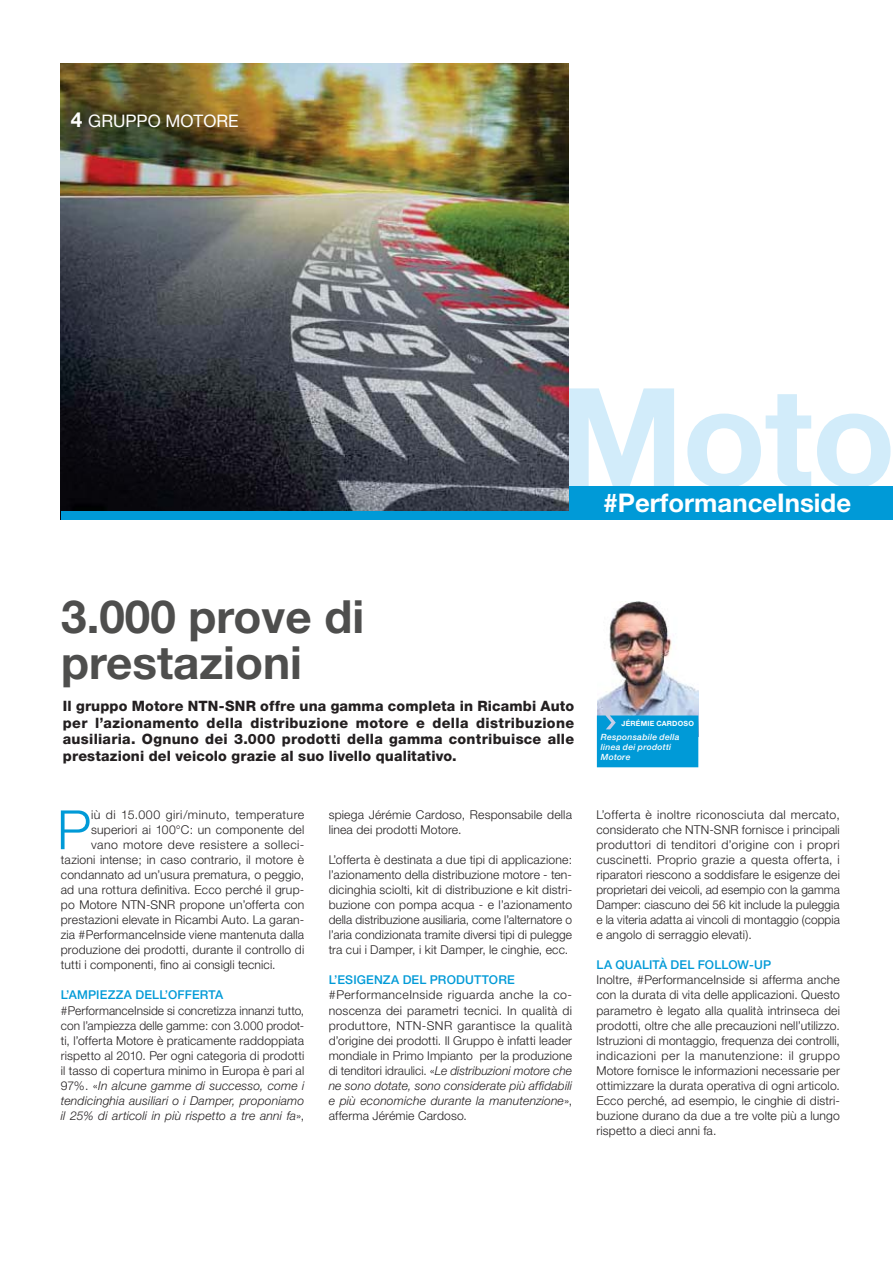
<style>
.page{position:relative;width:893px;height:1263px;background:#fff}
.page>*{position:absolute;margin:0;border:0;box-sizing:border-box;transform-origin:0 0}
.t1{font:700 137.4px "Helvetica Neue";color:#d2ecfa}
.t2{font:300 54.3px "Helvetica Neue";color:#009ad7}
.t3{font:700 45.75px/45.8px "Helvetica Neue";color:#4e4e4d}
.t4{font:700 25.8px "Helvetica Neue";color:#fff}
.t5{font:17.1px "Helvetica Neue";color:#fff}
.t6{font:800 14.25px/16.5px "Helvetica Neue";letter-spacing:.01em;color:#231f20;text-align:justify}
.t7{font:300 12.15px/15px "Helvetica Neue";letter-spacing:.01em;color:#231f20;text-align:justify}
.t8{font:500 12.15px "Helvetica Neue";letter-spacing:.015em;color:#009ad7}
.t9{font:300 12.15px "Helvetica Neue";letter-spacing:.04em;color:#231f20}
.t10{font:300 12.15px "Helvetica Neue";letter-spacing:.03em;color:#231f20}
.t11{font:italic 500 8.55px/10.1px "Helvetica Neue";letter-spacing:.025em;color:#fff}
.t12{font:700 7.2px "Helvetica Neue";letter-spacing:.03em;color:#fff}
.s1{font-weight:700;font-size:20.7px}
.s2{font-style:italic}
</style>
<div class="page">
<div style="left:483px;top:487px;width:410px;height:33px;background:#009ad7"></div>
<div style="left:596px;top:745px;width:31px;height:14px;background:#e3f3fa"></div>
<img style="left:61px;top:63px;width:507px;height:449px">
<div style="left:61px;top:512px;width:527px;height:8px;background:#009ad7"></div>
<img style="left:597px;top:602px;width:101px;height:114px">
<div style="left:597px;top:716px;width:101px;height:51px;background:#009ad7"></div>
<h3 class="t5" style="left:71px;top:111px;width:169px"><span class="s1">4</span> GRUPPO MOTORE</h3>
<h3 class="t3" style="left:61px;top:598px;width:304px">3.000 prove di prestazioni</h3>
<h1 class="t1" style="left:559px;top:388px;width:338px">Moto</h1>
<h3 class="t4" style="left:603px;top:493px;width:249px">#PerformanceInside</h3>
<p class="t6" style="left:63px;top:699px;width:513px">Il gruppo Motore NTN-SNR offre una gamma completa in Ricambi Auto per l’azionamento della distribuzione motore e della distribuzione ausiliaria. Ognuno dei 3.000 prodotti della gamma contribuisce alle prestazioni del veicolo grazie al suo livello qualitativo.</p>
<h2 class="t2" style="left:57px;top:810px;width:36px">P</h2>
<p class="t9" style="left:91px;top:810px;width:215px">iù di 15.000 giri/minuto, temperature</p>
<p class="t7" style="left:91px;top:823px;width:215px">superiori ai 100°C: un componente del</p>
<p class="t10" style="left:91px;top:841px;width:215px">vano motore deve resistere a solleci-</p>
<p class="t7" style="left:61px;top:854px;width:245px">tazioni intense; in caso contrario, il motore è</p>
<p class="t7" style="left:61px;top:869px;width:245px">condannato ad un’usura prematura, o peggio,</p>
<p class="t7" style="left:61px;top:884px;width:245px">ad una rottura definitiva. Ecco perché il grup-</p>
<p class="t7" style="left:61px;top:899px;width:245px">po Motore NTN-SNR propone un’offerta con</p>
<p class="t7" style="left:61px;top:914px;width:245px">prestazioni elevate in Ricambi Auto. La garan-</p>
<p class="t7" style="left:61px;top:929px;width:245px">zia #PerformanceInside viene mantenuta dalla</p>
<p class="t7" style="left:61px;top:944px;width:245px">produzione dei prodotti, durante il controllo di</p>
<p class="t7" style="left:61px;top:959px;width:216px">tutti i componenti, fino ai consigli tecnici.</p>
<p class="t8" style="left:61px;top:991px;width:164px">L’AMPIEZZA DELL’OFFERTA</p>
<p class="t7" style="left:61px;top:1004px;width:245px">#PerformanceInside si concretizza innanzi tutto, con l’ampiezza delle gamme: con 3.000 prodot&shy;ti, l’offerta Motore è praticamente raddoppiata rispetto al 2010. Per ogni categoria di prodotti il tasso di copertura minimo in Europa è pari al 97%. «<span class="s2">In alcune gamme di successo, come i tendicinghia ausiliari o i Damper, proponiamo il 25% di articoli in più rispetto a tre anni fa</span>»,</p>
<p class="t7" style="left:329px;top:808px;width:245px">spiega Jérémie Cardoso, Responsabile della linea dei prodotti Motore.</p>
<p class="t7" style="left:329px;top:854px;width:245px">L’offerta è destinata a due tipi di applicazione: l’azionamento della distribuzione motore - ten&shy;dicinghia sciolti, kit di distribuzione e kit distri&shy;buzione con pompa acqua - e l’azionamento della distribuzione ausiliaria, come l’alternatore o l’aria condizionata tramite diversi tipi di pulegge tra cui i Damper, i kit Damper, le cinghie, ecc.</p>
<p class="t8" style="left:329px;top:976px;width:188px">L’ESIGENZA DEL PRODUTTORE</p>
<p class="t7" style="left:329px;top:989px;width:245px">#PerformanceInside riguarda anche la co&shy;noscenza dei parametri tecnici. In qualità di produttore, NTN-SNR garantisce la qualità d’origine dei prodotti. Il Gruppo è infatti leader mondiale in Primo Impianto per la produzione di tenditori idraulici. «<span class="s2">Le distribuzioni motore che ne sono dotate, sono considerate più affidabili e più economiche durante la manutenzione</span>», afferma Jérémie Cardoso.</p>
<p class="t12" style="left:621px;top:721px;width:74px">JÉRÉMIE CARDOSO</p>
<p class="t11" style="left:601px;top:732px;width:80px">Responsabile della linea dei prodotti<br>Motore</p>
<p class="t7" style="left:596px;top:808px;width:245px">L’offerta è inoltre riconosciuta dal mercato, considerato che NTN-SNR fornisce i principali produttori di tenditori d’origine con i propri cuscinetti. Proprio grazie a questa offerta, i riparatori riescono a soddisfare le esigenze dei proprietari dei veicoli, ad esempio con la gamma Damper: ciascuno dei 56 kit include la puleggia e la viteria adatta ai vincoli di montaggio (coppia e angolo di serraggio elevati).</p>
<p class="t8" style="left:596px;top:961px;width:176px">LA QUALITÀ DEL FOLLOW-UP</p>
<p class="t7" style="left:596px;top:974px;width:245px">Inoltre, #PerformanceInside si afferma anche con la durata di vita delle applicazioni. Questo parametro è legato alla qualità intrinseca dei prodotti, oltre che alle precauzioni nell’utilizzo.<br>Istruzioni di montaggio, frequenza dei controlli, indicazioni per la manutenzione: il gruppo Motore fornisce le informazioni necessarie per ottimizzare la durata operativa di ogni articolo.<br>Ecco perché, ad esempio, le cinghie di distri&shy;buzione durano da due a tre volte più a lungo rispetto a dieci anni fa.</p>
</div>
